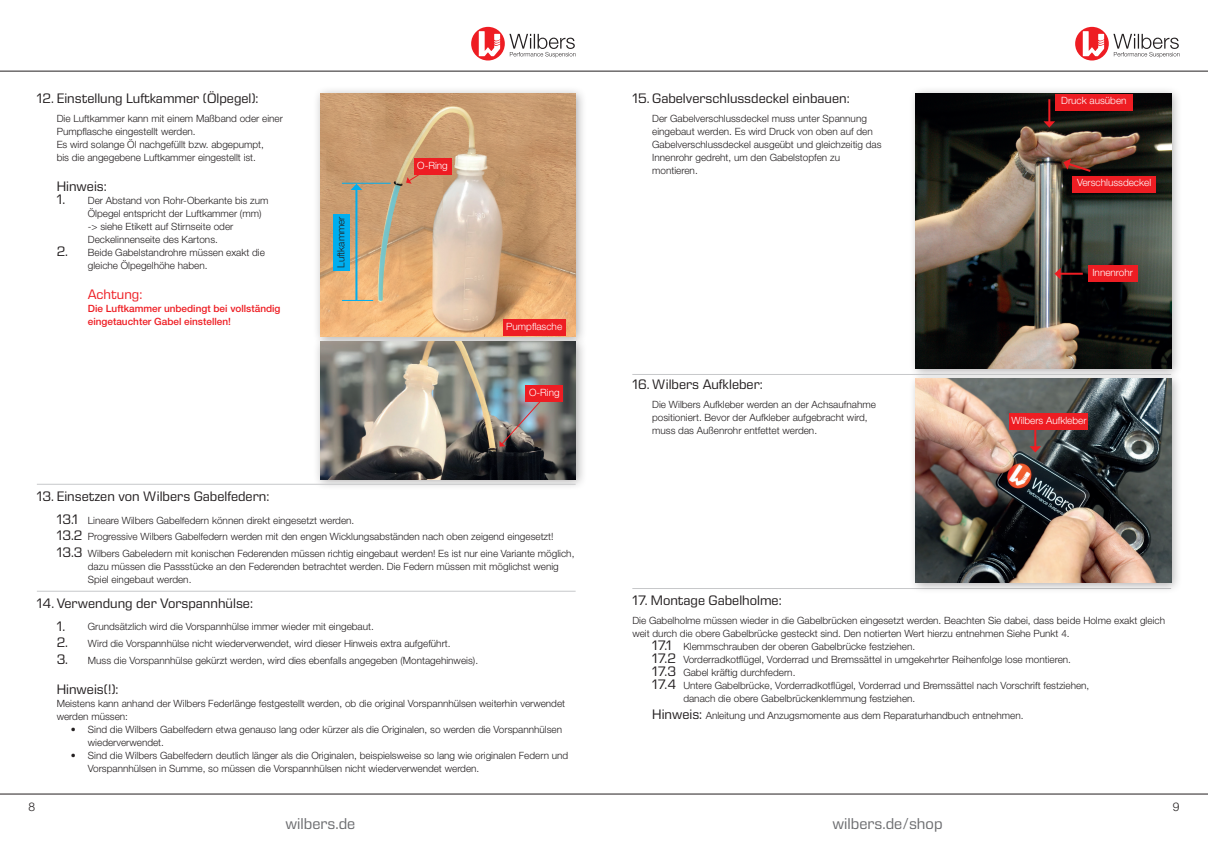
<style>
.page{position:relative;width:1208px;height:859px;background:#fff}
.page>*{position:absolute;margin:0;border:0;box-sizing:border-box;transform-origin:0 0}
.t1{font:16px "Eurostile Next LT Pro";color:#6c6d70}
.t2{font:14px "Eurostile Next LT Pro";color:#231f20}
.t3{font:14px "Eurostile Next LT Pro";color:#ee1d23}
.t4{font:300 12px "Helvetica Neue LT Pro";color:#231f20}
.t5{font:300 10px/13px "Helvetica Neue LT Pro";color:#231f20}
.t6{font:300 10px "Helvetica Neue LT Pro";color:#fff}
.t7{font:500 10px/13px "Helvetica Neue LT Pro";color:#ee1d23}
.s1{font-family:"Eurostile Next LT Pro";font-weight:400;font-size:14px}
</style>
<div class="page">
<hr style="left:0;top:71px;width:1208px;height:1px;background:#231f20">
<hr style="left:0;top:794px;width:1208px;height:1px;background:#231f20">
<svg style="left:471px;top:27px;width:34px;height:34px"></svg>
<svg style="left:479px;top:31px;width:21px;height:25px"></svg>
<svg style="left:509px;top:34px;width:66px;height:24px"></svg>
<svg style="left:1075px;top:27px;width:33px;height:34px"></svg>
<svg style="left:1082px;top:31px;width:22px;height:25px"></svg>
<svg style="left:1113px;top:34px;width:66px;height:24px"></svg>
<div style="left:313px;top:86px;width:274px;height:262px;background:#231f20;opacity:.35"></div>
<img style="left:321px;top:94px;width:254px;height:240px">
<div style="left:313px;top:334px;width:274px;height:157px;background:#231f20;opacity:.35"></div>
<img style="left:321px;top:342px;width:254px;height:137px">
<div style="left:414px;top:159px;width:37px;height:16px;background:#ee1d23"></div>
<div style="left:503px;top:319px;width:62px;height:17px;background:#ee1d23"></div>
<div style="left:334px;top:214px;width:16px;height:56px;background:#00aeef"></div>
<hr style="left:37px;top:484px;width:538px;height:1px;background:#c7c8ca">
<hr style="left:37px;top:591px;width:538px;height:1px;background:#c7c8ca">
<hr style="left:355px;top:188px;width:2px;height:112px;background:#00aeef">
<svg style="left:351px;top:184px;width:11px;height:6px"></svg>
<svg style="left:499px;top:396px;width:46px;height:51px;background:#858284"></svg>
<hr style="left:342px;top:183px;width:49px;height:1px;background:#00aeef">
<hr style="left:342px;top:300px;width:31px;height:1px;background:#00aeef">
<div style="left:525px;top:385px;width:38px;height:16px;background:#ee1d23"></div>
<div style="left:908px;top:86px;width:274px;height:294px;background:#231f20;opacity:.35"></div>
<img style="left:916px;top:94px;width:255px;height:275px">
<hr style="left:632px;top:588px;width:539px;height:1px;background:#c7c8ca">
<hr style="left:632px;top:374px;width:539px;height:1px;background:#c7c8ca">
<div style="left:1055px;top:94px;width:77px;height:16px;background:#ee1d23"></div>
<div style="left:1072px;top:176px;width:83px;height:17px;background:#ee1d23"></div>
<div style="left:1087px;top:265px;width:50px;height:17px;background:#ee1d23"></div>
<hr style="left:1048px;top:99px;width:2px;height:24px;background:#ee1d23">
<svg style="left:1043px;top:121px;width:12px;height:7px"></svg>
<svg style="left:1063px;top:159px;width:29px;height:14px"></svg>
<hr style="left:1059px;top:273px;width:23px;height:2px;background:#ee1d23">
<svg style="left:1054px;top:268px;width:6px;height:12px"></svg>
<svg style="left:378px;top:172px;width:44px;height:129px;background:#cba57a"></svg>
<div style="left:908px;top:371px;width:274px;height:223px;background:#231f20;opacity:.35"></div>
<img style="left:916px;top:379px;width:255px;height:204px">
<div style="left:1009px;top:413px;width:79px;height:16px;background:#ee1d23"></div>
<svg style="left:1029px;top:429px;width:12px;height:23px"></svg>
<h2 class="t2" style="left:37px;top:91px;width:223px">12. Einstellung Luftkammer (Ölpegel):</h2>
<p class="t5" style="left:57px;top:112px;width:228px">Die Luftkammer kann mit einem Maßband oder einer Pumpflasche eingestellt werden.<br>Es wird solange Öl nachgefüllt bzw. abgepumpt,<br>bis die angegebene Luftkammer eingestellt ist.</p>
<h2 class="t2" style="left:57px;top:179px;width:52px">Hinweis:</h2>
<p class="t5" style="left:88px;top:194px;width:182px;text-indent:-31px"><span class="s1">1.</span> Der Abstand von Rohr-Oberkante bis zum Ölpegel entspricht der Luftkammer (mm) -&gt; siehe Etikett auf Stirnseite oder Deckelinnenseite des Kartons.</p>
<p class="t5" style="left:88px;top:246px;width:179px;text-indent:-31px"><span class="s1">2.</span> Beide Gabelstandrohre müssen exakt die gleiche Ölpegelhöhe haben.</p>
<h2 class="t3" style="left:88px;top:287px;width:56px">Achtung:</h2>
<p class="t7" style="left:88px;top:302px;width:194px">Die Luftkammer unbedingt bei vollständig eingetauchter Gabel einstellen!</p>
<p class="t5" style="left:334px;top:268px;width:53px;rotate:-90deg">Luftkammer</p>
<p class="t6" style="left:417px;top:160px;width:32px">O-Ring</p>
<p class="t6" style="left:506px;top:320px;width:57px">Pumpflasche</p>
<p class="t6" style="left:529px;top:386px;width:32px">O-Ring</p>
<h2 class="t2" style="left:37px;top:488px;width:234px">13. Einsetzen von Wilbers Gabelfedern:</h2>
<p class="t5" style="left:57px;top:511px;width:519px;line-height:16.8px"><span class="s1">13.1</span> Lineare Wilbers Gabelfedern können direkt eingesetzt werden.<br><span class="s1">13.2</span> Progressive Wilbers Gabelfedern werden mit den engen Wicklungsabständen nach oben zeigend eingesetzt!<br><span class="s1">13.3</span> Wilbers Gabeledern mit konischen Federenden müssen richtig eingebaut werden! Es ist nur eine Variante möglich,</p>
<p class="t5" style="left:88px;top:560px;width:472px">dazu müssen die Passstücke an den Federenden betrachtet werden. Die Federn müssen mit möglichst wenig<br>Spiel eingebaut werden.</p>
<h2 class="t2" style="left:37px;top:595px;width:218px">14. Verwendung der Vorspannhülse:</h2>
<p class="t5" style="left:57px;top:620px;width:319px"><span class="s1">1.</span> Grundsätzlich wird die Vorspannhülse immer wieder mit eingebaut.</p>
<p class="t5" style="left:57px;top:637px;width:395px"><span class="s1">2.</span> Wird die Vorspannhülse nicht wiederverwendet, wird dieser Hinweis extra aufgeführt.</p>
<p class="t5" style="left:57px;top:654px;width:423px"><span class="s1">3.</span> Muss die Vorspannhülse gekürzt werden, wird dies ebenfalls angegeben (Montagehinweis).</p>
<h2 class="t2" style="left:57px;top:681px;width:63px">Hinweis(!):</h2>
<p class="t5" style="left:57px;top:697px;width:510px">Meistens kann anhand der Wilbers Federlänge festgestellt werden, ob die original Vorspannhülsen weiterhin verwendet werden müssen:</p>
<p class="t5" style="left:88px;top:723px;width:476px;text-indent:-17px">• Sind die Wilbers Gabelfedern etwa genauso lang oder kürzer als die Originalen, so werden die Vorspannhülsen wiederverwendet.</p>
<p class="t5" style="left:88px;top:749px;width:482px;text-indent:-17px">• Sind die Wilbers Gabelfedern deutlich länger als die Originalen, beispielsweise so lang wie originalen Federn und<br>Vorspannhülsen in Summe, so müssen die Vorspannhülsen nicht wiederverwendet werden.</p>
<h2 class="t2" style="left:632px;top:91px;width:219px">15. Gabelverschlussdeckel einbauen:</h2>
<p class="t5" style="left:652px;top:112px;width:231px">Der Gabelverschlussdeckel muss unter Spannung eingebaut werden. Es wird Druck von oben auf den Gabelverschlussdeckel ausgeübt und gleichzeitig das Innenrohr gedreht, um den Gabelstopfen zu montieren.</p>
<h2 class="t2" style="left:632px;top:376px;width:132px">16. Wilbers Aufkleber:</h2>
<p class="t5" style="left:652px;top:397px;width:225px">Die Wilbers Aufkleber werden an der Achsaufnahme positioniert. Bevor der Aufkleber aufgebracht wird, muss das Außenrohr entfettet werden.</p>
<p class="t6" style="left:1061px;top:95px;width:67px">Druck ausüben</p>
<p class="t6" style="left:1077px;top:177px;width:76px">Verschlussdeckel</p>
<p class="t6" style="left:1092px;top:266px;width:42px">Innenrohr</p>
<p class="t6" style="left:1011px;top:414px;width:77px">Wilbers Aufkleber</p>
<h2 class="t2" style="left:632px;top:593px;width:151px">17. Montage Gabelholme:</h2>
<p class="t5" style="left:632px;top:614px;width:534px">Die Gabelholme müssen wieder in die Gabelbrücken eingesetzt werden. Beachten Sie dabei, dass beide Holme exakt gleich</p>
<p class="t5" style="left:632px;top:627px;width:439px">weit durch die obere Gabelbrücke gesteckt sind. Den notierten Wert hierzu entnehmen Siehe Punkt 4.</p>
<p class="t5" style="left:652px;top:640px;width:264px"><span class="s1">17.1</span> Klemmschrauben der oberen Gabelbrücke festziehen.</p>
<p class="t5" style="left:652px;top:653px;width:420px"><span class="s1">17.2</span> Vorderradkotflügel, Vorderrad und Bremssättel in umgekehrter Reihenfolge lose montieren.</p>
<p class="t5" style="left:652px;top:666px;width:145px"><span class="s1">17.3</span> Gabel kräftig durchfedern.</p>
<p class="t5" style="left:652px;top:679px;width:439px"><span class="s1">17.4</span> Untere Gabelbrücke, Vorderradkotflügel, Vorderrad und Bremssättel nach Vorschrift festziehen,</p>
<p class="t5" style="left:683px;top:692px;width:233px">danach die obere Gabelbrückenklemmung festziehen.</p>
<p class="t5" style="left:652px;top:709px;width:373px"><span class="s1">Hinweis:</span> Anleitung und Anzugsmomente aus dem Reparaturhandbuch entnehmen.</p>
<p class="t4" style="left:28px;top:799px;width:8px">8</p>
<p class="t4" style="left:1173px;top:799px;width:8px">9</p>
<h1 class="t1" style="left:285px;top:815px;width:71px">wilbers.de</h1>
<h1 class="t1" style="left:832px;top:815px;width:111px">wilbers.de/shop</h1>
</div>
